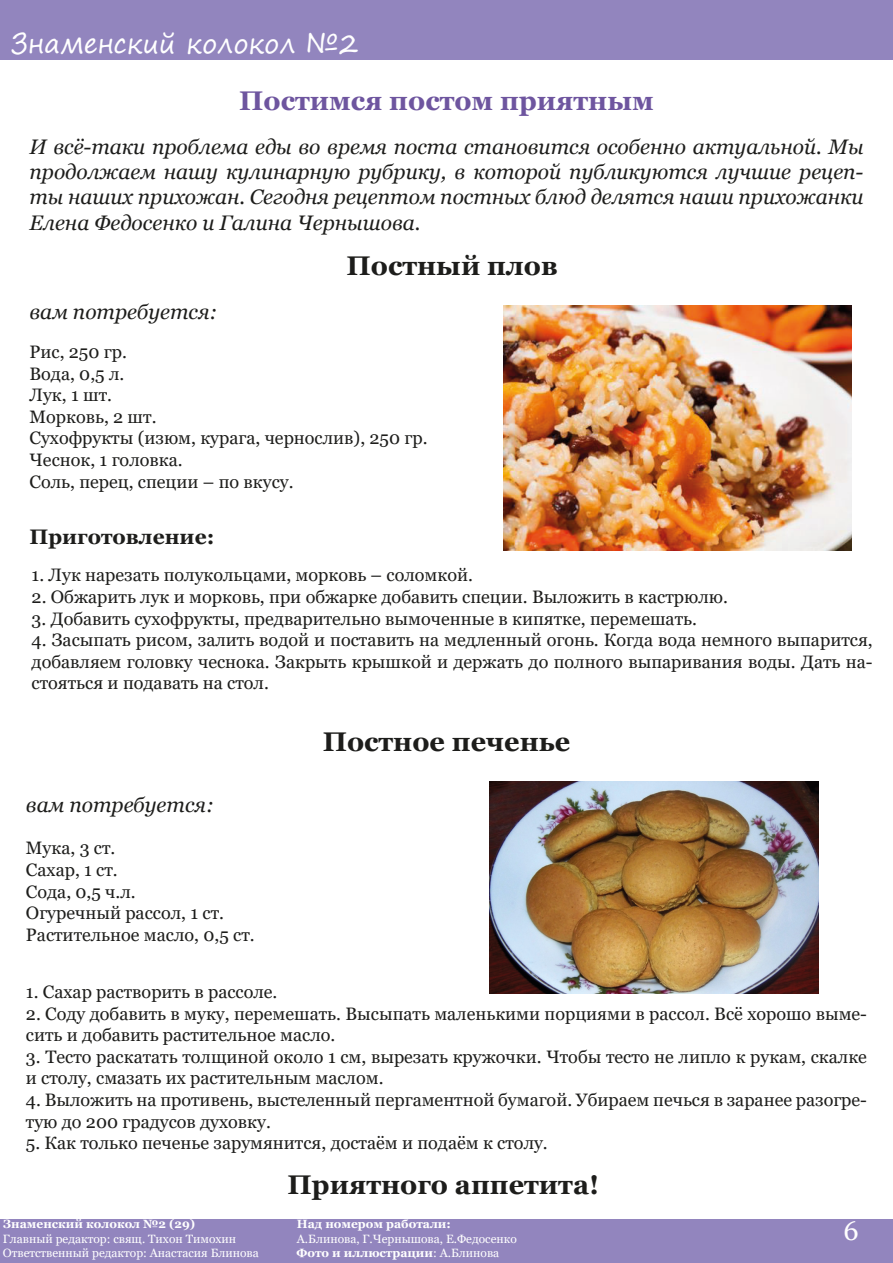
<style>
.page{position:relative;width:893px;height:1263px;background:#fff}
.page>*{position:absolute;margin:0;border:0;box-sizing:border-box;transform-origin:0 0}
.t1{font:700 27px "Georgia";color:#1d1d1b}
.t2{font:700 27px "Georgia";color:#6e559f}
.t3{font:27px "Segoe Print";color:#fff}
.t4{font:27px "Georgia";color:#fff}
.t5{font:italic 21px/25.2px "Georgia";color:#1d1d1b;text-align:justify}
.t6{font:700 21px "Georgia";color:#1d1d1b}
.t7{font:18px/21.6px "Georgia";color:#1d1d1b}
.t8{font:12px "Georgia";color:#fff}
.t9{font:700 12px "Georgia";color:#fff}
.s1{font-weight:400}
</style>
<div class="page">
<div style="left:0;top:0;width:893px;height:60px;background:#9285be"></div>
<div style="left:765px;top:1219px;width:128px;height:44px;background:#9285be"></div>
<div style="left:0;top:1219px;width:765px;height:44px;background:#9285be"></div>
<img style="left:504px;top:305px;width:347px;height:246px">
<img style="left:489px;top:781px;width:329px;height:213px">
<p class="t3" style="left:11px;top:19px;width:349px">Знаменский колокол №2</p>
<p class="t2" style="left:239px;top:83px;width:416px">Постимся постом приятным</p>
<p class="t5" style="left:29px;top:134px;width:835px">И всё-таки проблема еды во время поста становится особенно актуальной. Мы продолжаем нашу кулинарную рубрику, в которой публикуются лучшие рецеп&shy;ты наших прихожан. Сегодня рецептом постных блюд делятся наши прихожанки Елена Федосенко и Галина Чернышова.</p>
<p class="t1" style="left:347px;top:248px;width:213px">Постный плов</p>
<p class="t5" style="left:29px;top:300px;width:190px">вам потребуется:</p>
<p class="t7" style="left:29px;top:341px;width:99px">Рис, 250 гр.</p>
<p class="t7" style="left:29px;top:363px;width:96px">Вода, 0,5 л.</p>
<p class="t7" style="left:29px;top:385px;width:84px">Лук, 1 шт.</p>
<p class="t7" style="left:29px;top:406px;width:129px">Морковь, 2 шт.</p>
<p class="t7" style="left:29px;top:428px;width:400px">Сухофрукты (изюм, курага, чернослив), 250 гр.</p>
<p class="t7" style="left:29px;top:449px;width:155px">Чеснок, 1 головка.</p>
<p class="t7" style="left:29px;top:471px;width:266px">Соль, перец, специи – по вкусу.</p>
<p class="t6" style="left:29px;top:523px;width:186px">Приготовление:</p>
<p class="t7" style="left:32px;top:565px;width:443px">1. Лук нарезать полукольцами, морковь – соломкой.</p>
<p class="t7" style="left:32px;top:586px;width:698px">2. Обжарить лук и морковь, при обжарке добавить специи. Выложить в кастрюлю.</p>
<p class="t7" style="left:32px;top:608px;width:667px">3. Добавить сухофрукты, предварительно вымоченные в кипятке, перемешать.</p>
<p class="t7" style="left:32px;top:629px;width:843px;text-align:justify">4. Засыпать рисом, залить водой и поставить на медленный огонь. Когда вода немного выпарится, добавляем головку чеснока. Закрыть крышкой и держать до полного выпаривания воды. Дать на&shy;стояться и подавать на стол.</p>
<p class="t5" style="left:26px;top:792px;width:190px">вам потребуется:</p>
<p class="t7" style="left:26px;top:838px;width:91px">Мука, 3 ст.</p>
<p class="t7" style="left:26px;top:859px;width:93px">Сахар, 1 ст.</p>
<p class="t7" style="left:26px;top:881px;width:111px">Сода, 0,5 ч.л.</p>
<p class="t7" style="left:26px;top:902px;width:200px">Огуречный рассол, 1 ст.</p>
<p class="t7" style="left:26px;top:924px;width:230px">Растительное масло, 0,5 ст.</p>
<p class="t1" style="left:323px;top:724px;width:249px">Постное печенье</p>
<p class="t7" style="left:26px;top:981px;width:253px">1. Сахар растворить в рассоле.</p>
<p class="t7" style="left:26px;top:1003px;width:843px">2. Соду добавить в муку, перемешать. Высыпать маленькими порциями в рассол. Всё хорошо выме&shy;сить и добавить растительное масло.</p>
<p class="t7" style="left:26px;top:1046px;width:842px">3. Тесто раскатать толщиной около 1 см, вырезать кружочки. Чтобы тесто не липло к рукам, скалке и столу, смазать их растительным маслом.</p>
<p class="t7" style="left:26px;top:1089px;width:843px">4. Выложить на противень, выстеленный пергаментной бумагой. Убираем печься в заранее разогре&shy;тую до 200 градусов духовку.</p>
<p class="t7" style="left:26px;top:1132px;width:523px">5. Как только печенье зарумянится, достаём и подаём к столу.</p>
<p class="t1" style="left:288px;top:1167px;width:313px">Приятного аппетита!</p>
<p class="t9" style="left:3px;top:1216px;width:194px">Знаменский колокол №2 (29)</p>
<p class="t9" style="left:297px;top:1216px;width:156px">Над номером работали:</p>
<p class="t8" style="left:3px;top:1231px;width:235px">Главный редактор: свящ. Тихон Тимохин</p>
<p class="t8" style="left:297px;top:1231px;width:221px">А.Блинова, Г.Чернышова, Е.Федосенко</p>
<p class="t8" style="left:3px;top:1246px;width:257px">Ответственный редактор: Анастасия Блинова</p>
<p class="t9" style="left:296px;top:1245px;width:204px">Фото и иллюстрации<span class="s1">: А.Блинова</span></p>
<p class="t4" style="left:843px;top:1214px;width:17px">6</p>
</div>
